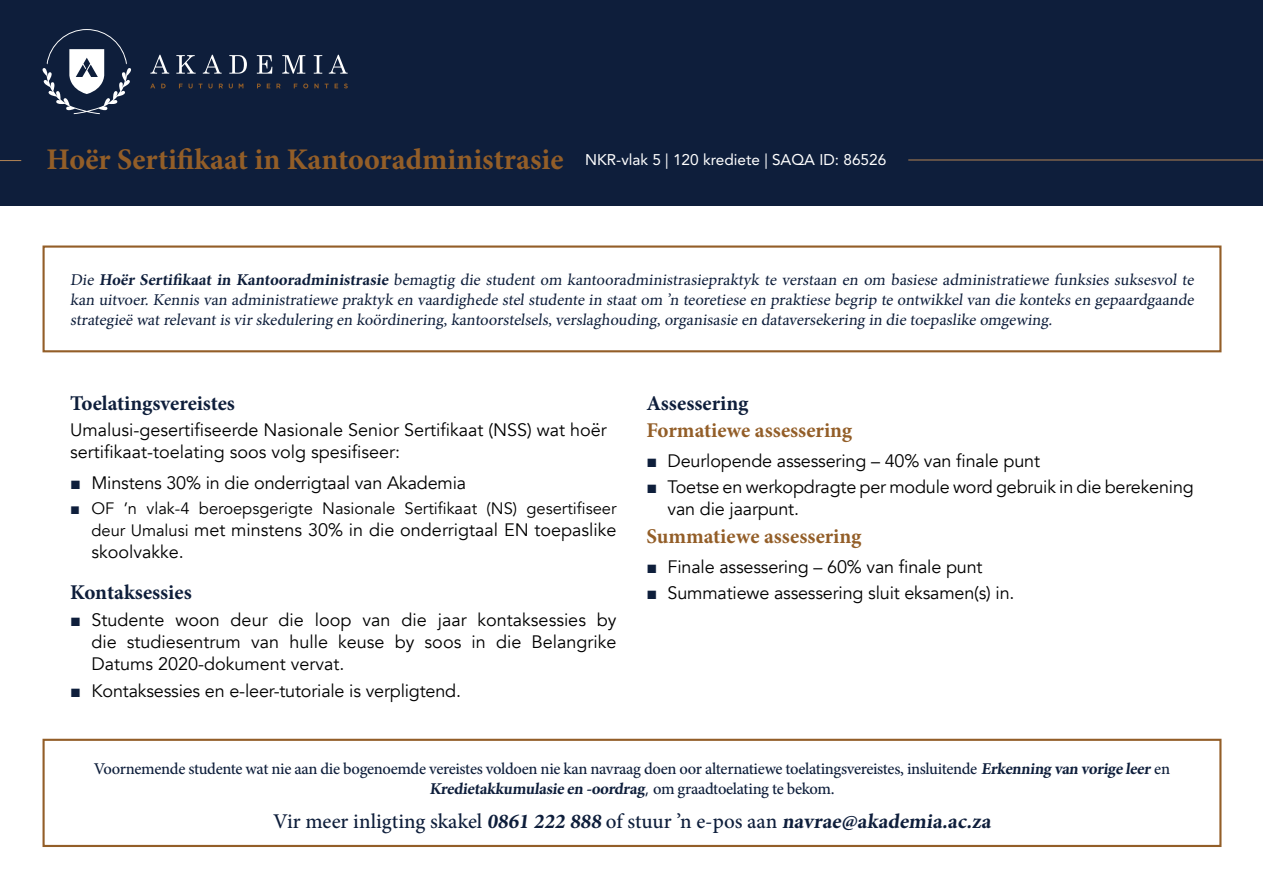
<style>
.page{position:relative;width:1263px;height:893px;background:#fff}
.page>*{position:absolute;margin:0;border:0;box-sizing:border-box;transform-origin:0 0}
.t1{font:700 30px "Minion Pro";color:#935e28}
.Body{font:500 21px "Minion Pro";color:#0e1e3b}
.Kop_1{font:700 21px "Minion Pro";color:#0e1e3b}
.t2{font:700 21px "Minion Pro";color:#935e28}
.Body-2{font:18px/22.2px "Avenir";letter-spacing:-.01em;color:#000}
.Program_info{font:16.5px/19.8px "Minion Pro";color:#0e1e3b;text-align:justify}
.Body-3{font:500 16.5px/19.8px "Minion Pro";letter-spacing:-.02em;color:#0e1e3b;text-align:center}
.t3{font:16.5px "Avenir";color:#000}
.s1{font-family:"Avenir LT Std";font-weight:400;font-size:15.45px;color:#fff}
.s2{font-weight:700}
.s3{font-family:"Arial";color:#0e1e3b}
.s4{font-size:16.5px}
.s5{font-family:"Avenir";font-weight:400}
</style>
<div class="page">
<div style="left:0;top:0;width:1263px;height:205px;background:#0e1e3b"></div>
<svg style="left:43px;top:29px;width:88px;height:85px"></svg>
<svg style="left:150px;top:55px;width:19px;height:19px"></svg>
<svg style="left:176px;top:55px;width:20px;height:19px"></svg>
<svg style="left:203px;top:55px;width:19px;height:19px"></svg>
<svg style="left:229px;top:55px;width:18px;height:19px"></svg>
<svg style="left:257px;top:55px;width:15px;height:19px"></svg>
<svg style="left:282px;top:55px;width:23px;height:19px"></svg>
<svg style="left:314px;top:55px;width:8px;height:19px"></svg>
<svg style="left:329px;top:55px;width:19px;height:19px"></svg>
<svg style="left:150px;top:84px;width:5px;height:4px"></svg>
<svg style="left:161px;top:84px;width:5px;height:4px"></svg>
<svg style="left:179px;top:84px;width:14px;height:4px"></svg>
<svg style="left:229px;top:84px;width:4px;height:4px"></svg>
<svg style="left:199px;top:84px;width:14px;height:4px"></svg>
<svg style="left:219px;top:84px;width:4px;height:4px"></svg>
<svg style="left:239px;top:84px;width:4px;height:4px"></svg>
<svg style="left:257px;top:84px;width:4px;height:4px"></svg>
<svg style="left:267px;top:84px;width:3px;height:4px"></svg>
<svg style="left:276px;top:84px;width:5px;height:4px"></svg>
<svg style="left:303px;top:84px;width:5px;height:4px"></svg>
<svg style="left:314px;top:84px;width:5px;height:4px"></svg>
<svg style="left:335px;top:84px;width:3px;height:4px"></svg>
<svg style="left:344px;top:84px;width:4px;height:4px"></svg>
<svg style="left:0;top:160px;width:21px;height:1px"></svg>
<hr style="left:908px;top:159px;width:355px;height:2px;background:#a97e53">
<div style="left:43px;top:245px;width:1178px;height:107px;border:2px solid #935e28"></div>
<div style="left:43px;top:739px;width:1178px;height:108px;border:2px solid #935e28"></div>
<h1 class="t1" style="left:47px;top:138px;width:841px">Hoër Sertifikaat in Kantooradministrasie <span class="s1">NKR-vlak 5 | 120 krediete | SAQA ID: 86526</span></h1>
<p class="Program_info" style="left:70px;top:270px;width:1128px">Die <span class="s2">Hoër Sertifikaat in Kantooradministrasie</span> bemagtig die student om kantooradministrasiepraktyk te verstaan en om basiese administratiewe funksies suksesvol te kan uitvoer. Kennis van administratiewe praktyk en vaardighede stel studente in staat om ’n teoretiese en praktiese begrip te ontwikkel van die konteks en gepaardgaande strategieë wat relevant is vir skedulering en koördinering, kantoorstelsels, verslaghouding, organisasie en dataversekering in die toepaslike omgewing.</p>
<p class="Kop_1" style="left:70px;top:388px;width:166px">Toelatingsvereistes</p>
<p class="Body-2" style="left:70px;top:419px;width:538px">Umalusi-gesertifiseerde Nasionale Senior Sertifikaat (NSS) wat hoër sertifikaat-toelating soos volg spesifiseer:</p>
<p class="Body-2" style="left:70px;top:472px;width:398px"><span class="s3">■</span> Minstens 30% in die onderrigtaal van Akademia</p>
<p class="t3" style="left:70px;top:498px;width:548px"><span class="s3">■</span> OF ’n vlak-4 beroepsgerigte Nasionale Sertifikaat (NS) gesertifiseer</p>
<p class="Body-2" style="left:91px;top:519px;width:527px"><span class="s4">deur Umalusi</span> met minstens 30% in die onderrigtaal EN toepaslike skoolvakke.</p>
<p class="Kop_1" style="left:70px;top:578px;width:123px">Kontaksessies</p>
<p class="Body-2" style="left:91px;top:609px;width:527px;text-align:justify;text-indent:-21px"><span class="s3">■</span> Studente woon deur die loop van die jaar kontaksessies by die studiesentrum van hulle keuse by soos in die Belangrike Datums 2020-dokument vervat.</p>
<p class="Body-2" style="left:70px;top:680px;width:392px"><span class="s3">■</span> Kontaksessies en e-leer-tutoriale is verpligtend.</p>
<p class="Kop_1" style="left:646px;top:388px;width:104px">Assessering</p>
<p class="t2" style="left:646px;top:416px;width:207px">Formatiewe assessering</p>
<p class="Body-2" style="left:646px;top:450px;width:395px"><span class="s3">■</span> Deurlopende assessering – 40% van finale punt</p>
<p class="Body-2" style="left:668px;top:477px;width:528px;line-height:21.6px;text-indent:-21px"><span class="s3">■</span> Toetse en werkopdragte per module word gebruik in die berekening van die jaarpunt.</p>
<p class="t2" style="left:646px;top:521px;width:217px">Summatiewe assessering</p>
<p class="Body-2" style="left:646px;top:556px;width:338px"><span class="s3">■</span> Finale assessering – 60% van finale punt</p>
<p class="Body-2" style="left:646px;top:582px;width:370px"><span class="s3">■</span> Summatiewe assessering sluit eksamen(s) in.</p>
<p class="Body-3" style="left:94px;top:759px;width:1078px">Voornemende studente wat nie aan die bogenoemde vereistes voldoen nie kan navraag doen oor alternatiewe toelatingsvereistes, insluitende <span class="s2">Erkenning van vorige leer</span>en<br><span class="s2">Kredietakkumulasie en -oordrag</span><span class="s5">,</span> om g r a a dto e l at i ng te b e kom .</p>
<p class="Body" style="left:273px;top:807px;width:723px">Vir meer inligting skakel <span class="s2">0861 222 888</span> of stuur ’n e-pos aan <span class="s2">navrae@akademia.ac.za</span></p>
</div>
